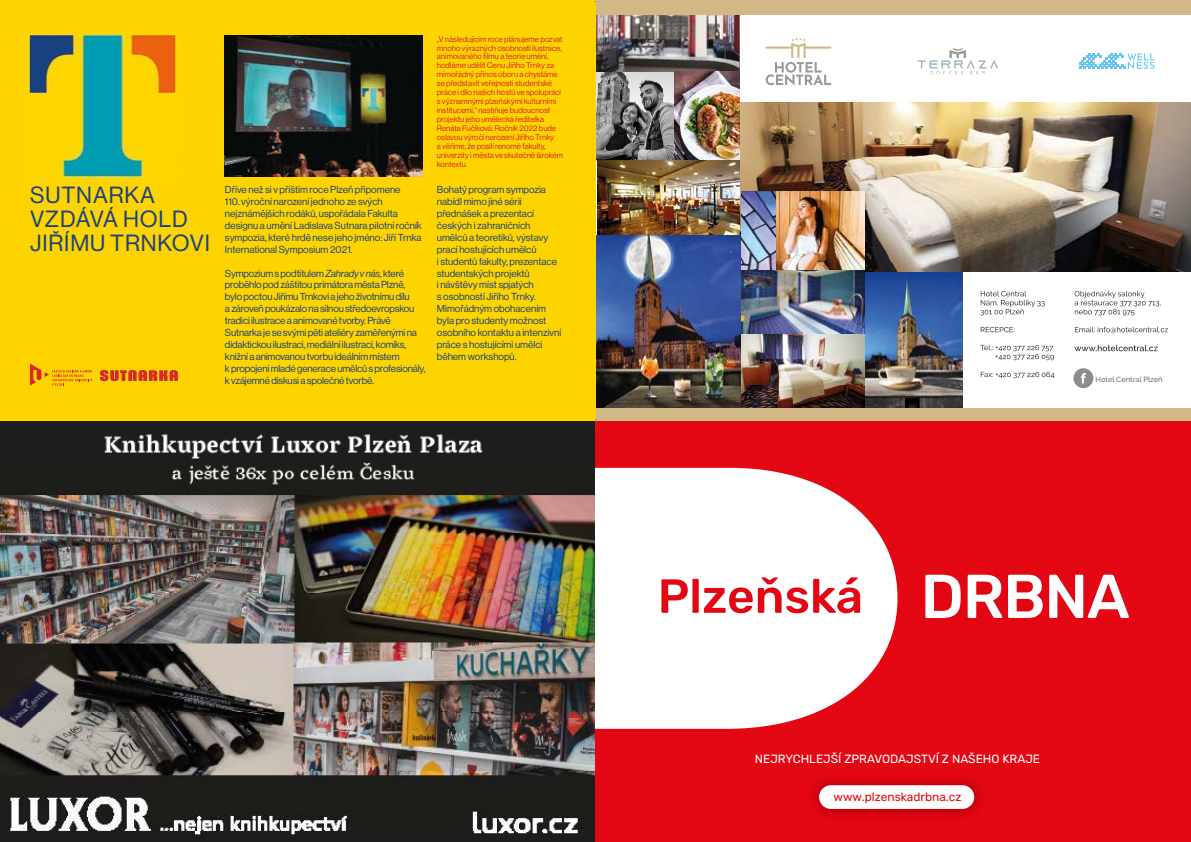
<style>
.page{position:relative;width:1191px;height:842px;background:#fff}
.page>*{position:absolute;margin:0;border:0;box-sizing:border-box;transform-origin:0 0}
.t1{font:22.9px/23.9px "N Haas Grotesk DS Pro 55 Rg";letter-spacing:.035em;color:#1b4181}
.t2{font:300 11.9px "Rubik";color:#fff}
.t3{font:300 11.9px "Rubik";color:#e30613}
.t4{font:10px/12px "N Haas Grotesk DS Pro 55 Rg";letter-spacing:-.01em;color:#1b4181}
.t5{font:8px/9px "N Haas Grotesk DS Pro 55 Rg";color:#da262f}
.t6{font:500 7.5px "Raleway";color:#706f6f}
.s1{font-family:"N Haas Grotesk DS Pro 56 It"}
</style>
<div class="page">
<img style="left:865px;top:271px;width:97px;height:137px">
<img style="left:740px;top:102px;width:451px;height:169px">
<img style="left:595px;top:71px;width:79px;height:89px">
<img style="left:595px;top:14px;width:145px;height:57px">
<img style="left:674px;top:71px;width:66px;height:90px">
<img style="left:597px;top:161px;width:143px;height:75px">
<img style="left:740px;top:191px;width:125px;height:217px">
<img style="left:595px;top:236px;width:145px;height:172px">
<svg style="left:917px;top:48px;width:81px;height:26px"></svg>
<svg style="left:1079px;top:53px;width:75px;height:16px"></svg>
<svg style="left:765px;top:37px;width:66px;height:48px"></svg>
<div style="left:595px;top:0;width:596px;height:14px;background:#d2b886"></div>
<div style="left:595px;top:408px;width:596px;height:13px;background:#d2b886"></div>
<svg style="left:980px;top:372px;width:74px;height:6px"></svg>
<svg style="left:980px;top:345px;width:74px;height:15px"></svg>
<svg style="left:980px;top:327px;width:34px;height:5px"></svg>
<svg style="left:980px;top:291px;width:64px;height:24px"></svg>
<div style="left:1073px;top:368px;width:20px;height:20px;background:#8c8c8b;border-radius:50%"></div>
<svg style="left:1081px;top:373px;width:4px;height:10px"></svg>
<svg style="left:1074px;top:345px;width:83px;height:6px"></svg>
<svg style="left:1075px;top:327px;width:93px;height:6px"></svg>
<svg style="left:1074px;top:291px;width:86px;height:24px"></svg>
<div style="left:0;top:0;width:595px;height:421px;background:#fdd400"></div>
<img style="left:26px;top:33px;width:152px;height:145px">
<svg style="left:30px;top:364px;width:63px;height:22px"></svg>
<svg style="left:100px;top:370px;width:78px;height:11px"></svg>
<img style="left:225px;top:35px;width:198px;height:142px">
<img style="left:0;top:421px;width:595px;height:421px">
<div style="left:595px;top:421px;width:596px;height:421px;background:#e30613"></div>
<div style="left:807px;top:773px;width:179px;height:48px;background:#000;opacity:.32"></div>
<div style="left:819px;top:785px;width:155px;height:24px;background:#fff;border-radius:12px"></div>
<svg style="left:595px;top:468px;width:302px;height:261px;background:#fbe1e3"></svg>
<svg style="left:925px;top:575px;width:35px;height:43px"></svg>
<svg style="left:967px;top:575px;width:35px;height:43px"></svg>
<svg style="left:1008px;top:575px;width:34px;height:43px"></svg>
<svg style="left:1049px;top:575px;width:79px;height:43px"></svg>
<svg style="left:661px;top:579px;width:37px;height:34px"></svg>
<svg style="left:704px;top:587px;width:48px;height:26px"></svg>
<svg style="left:758px;top:577px;width:102px;height:36px"></svg>
<svg style="left:589px;top:419px;width:13px;height:9px"></svg>
<h1 class="t1" style="left:30px;top:183px;width:181px">SUTNARKA<br>VZDÁVÁ HOLD<br>JIŘÍMU TRNKOVI</h1>
<p class="t4" style="left:225px;top:183px;width:198px">Dříve než si v příštím roce Plzeň připomene<br>110. výroční narození jednoho ze svých nejznámějších rodáků, uspořádala Fakulta designu a umění Ladislava Sutnara pilotní ročník sympozia, které hrdě nese jeho jméno: Jiří Trnka International Symposium 2021.</p>
<p class="t4" style="left:225px;top:267px;width:202px">Sympozium s podtitulem <span class="s1">Zahrady v nás</span>, které proběhlo pod záštitou primátora města Plzně,<br>bylo poctou Jiřímu Trnkovi a jeho životnímu dílu<br>a zároveň poukázalo na silnou středoevropskou tradici ilustrace a animované tvorby. Právě Sutnarka je se svými pěti ateliéry zaměřenými na didaktickou ilustraci, mediální ilustraci, komiks, knižní a animovanou tvorbu ideálním místem<br>k propojení mladé generace umělců s profesionály, k vzájemné diskusi a společné tvorbě.</p>
<p class="t5" style="left:437px;top:34px;width:128px">„V následujícím roce plánujeme pozvat mnoho výrazných osobností ilustrace, animovaného filmu a teorie umění, hodláme udělit Cenu Jiřího Trnky za mimořádný přínos oboru a chystáme se představit veřejnosti studentské práce i dílo našich hostů ve spolupráci s významnými plzeňskými kulturními institucemi,“ nastiňuje budoucnost projektu jeho umělecká ředitelka Renáta Fučíková. Ročník 2022 bude oslavou výročí narození Jiřího Trnky<br>a věříme, že posílí renomé fakulty, univerzity i města ve skutečně širokém kontextu.</p>
<p class="t4" style="left:437px;top:183px;width:126px">Bohatý program sympozia nabídl mimo jiné sérii přednášek a prezentací českých i zahraničních umělců a teoretiků, výstavy prací hostujících umělců<br>i studentů fakulty, prezentace studentských projektů<br>i návštěvy míst spjatých<br>s osobností Jiřího Trnky.<br>Mimořádným obohacením byla pro studenty možnost osobního kontaktu a intenzivní práce s hostujícími umělci během workshopů.</p>
<p class="t6" style="left:1095px;top:375px;width:69px">Hotel Central Plzeň</p>
<p class="t2" style="left:755px;top:752px;width:287px">NEJRYCHLEJŠÍ ZPRAVODAJSTVÍ Z NAŠEHO KRAJE</p>
<p class="t3" style="left:833px;top:790px;width:130px">www.plzenskadrbna.cz</p>
</div>
